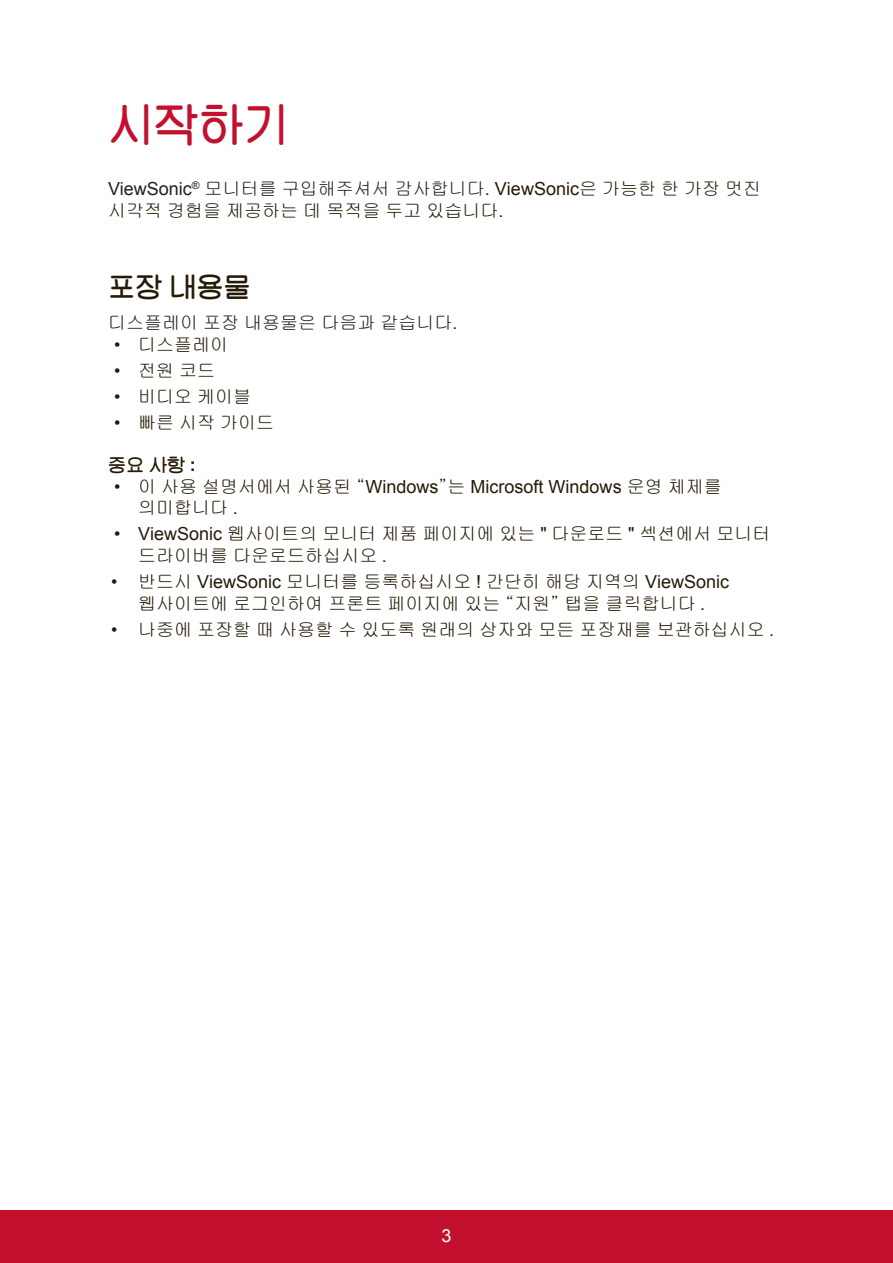
<style>
.page{position:relative;width:893px;height:1263px;background:#fff}
.page>*{position:absolute;margin:0;border:0;box-sizing:border-box;transform-origin:0 0}
.t1{font:45px "Tae Gulim";color:#c3102f}
.t2{font:27px "Tae Gulim";color:#251a05}
.t3{font:18px/21.6px "Gulim";color:#251a05}
.t4{font:18px "Arial";color:#251a05}
.t5{font:18px "Gulim";color:#231f20}
.t6{font:18px "Tae Gulim";color:#251a05}
.t7{font:18px "Arial";color:#fff}
.s1{font-family:"Arial";color:#231f20}
.s2{color:#231f20}
.s3{font-family:"Arial"}
.s4{font-family:"Arial";font-weight:700}
.s5{font-family:"Gulim"}
</style>
<div class="page">
<div style="left:0;top:1210px;width:892px;height:53px;background:#c3102f"></div>
<h1 class="t1" style="left:108px;top:100px;width:181px">시작하기</h1>
<p class="t3" style="left:108px;top:178px;width:654px"><span class="s1">ViewSonic</span><sup>®</sup> <span class="s2">모니터를 구입해주셔서 감사합니다</span><span class="s1">.</span> <span class="s3">ViewSonic</span>은 가능한 한 가장 멋진 시각적 경험을 제공하는 데 목적을 두고 있습니다<span class="s3">.</span></p>
<h2 class="t2" style="left:108px;top:272px;width:144px">포장 내용물</h2>
<p class="t5" style="left:108px;top:314px;width:351px">디스플레이 포장 내용물은 다음과 같습니다<span class="s3">.</span></p>
<p class="t3" style="left:114px;top:334px;width:115px"><span class="s3">•</span> 디스플레이</p>
<p class="t3" style="left:114px;top:360px;width:102px"><span class="s3">•</span> 전원 코드</p>
<p class="t3" style="left:114px;top:386px;width:138px"><span class="s3">•</span> 비디오 케이블</p>
<p class="t3" style="left:114px;top:412px;width:162px"><span class="s3">•</span> 빠른 시작 가이드</p>
<p class="t6" style="left:108px;top:455px;width:89px">중요 사항 <span class="s4">:</span></p>
<p class="t4" style="left:114px;top:474px;width:609px">• <span class="s5">이 사용 설명서에서 사용된 “</span>Windows<span class="s5">”는</span> Microsoft Windows <span class="s5">운영 체제를</span></p>
<p class="t3" style="left:138px;top:497px;width:101px">의미합니다 <span class="s3">.</span></p>
<p class="t3" style="left:138px;top:523px;width:633px;text-indent:-24px"><span class="s3">• ViewSonic</span> 웹사이트의 모니터 제품 페이지에 있는 <span class="s3">"</span> 다운로드 <span class="s3">"</span> 섹션에서 모니터 드라이버를 다운로드하십시오 <span class="s3">.</span></p>
<p class="t3" style="left:111px;top:571px;width:619px;text-align:center"><span class="s3">•</span> 반드시 <span class="s3">ViewSonic</span> 모니터를 등록하십시오 <span class="s3">!</span> 간단히 해당 지역의 <span class="s3">ViewSonic </span>웹사이트에 로그인하여 프론트 페이지에 있는 “지원” 탭을 클릭합니다 <span class="s3">.</span></p>
<p class="t3" style="left:111px;top:618px;width:664px"><span class="s3">•</span> 나중에 포장할 때 사용할 수 있도록 원래의 상자와 모든 포장재를 보관하십시오 <span class="s3">.</span></p>
<p class="t7" style="left:441px;top:1223px;width:12px">3</p>
</div>
